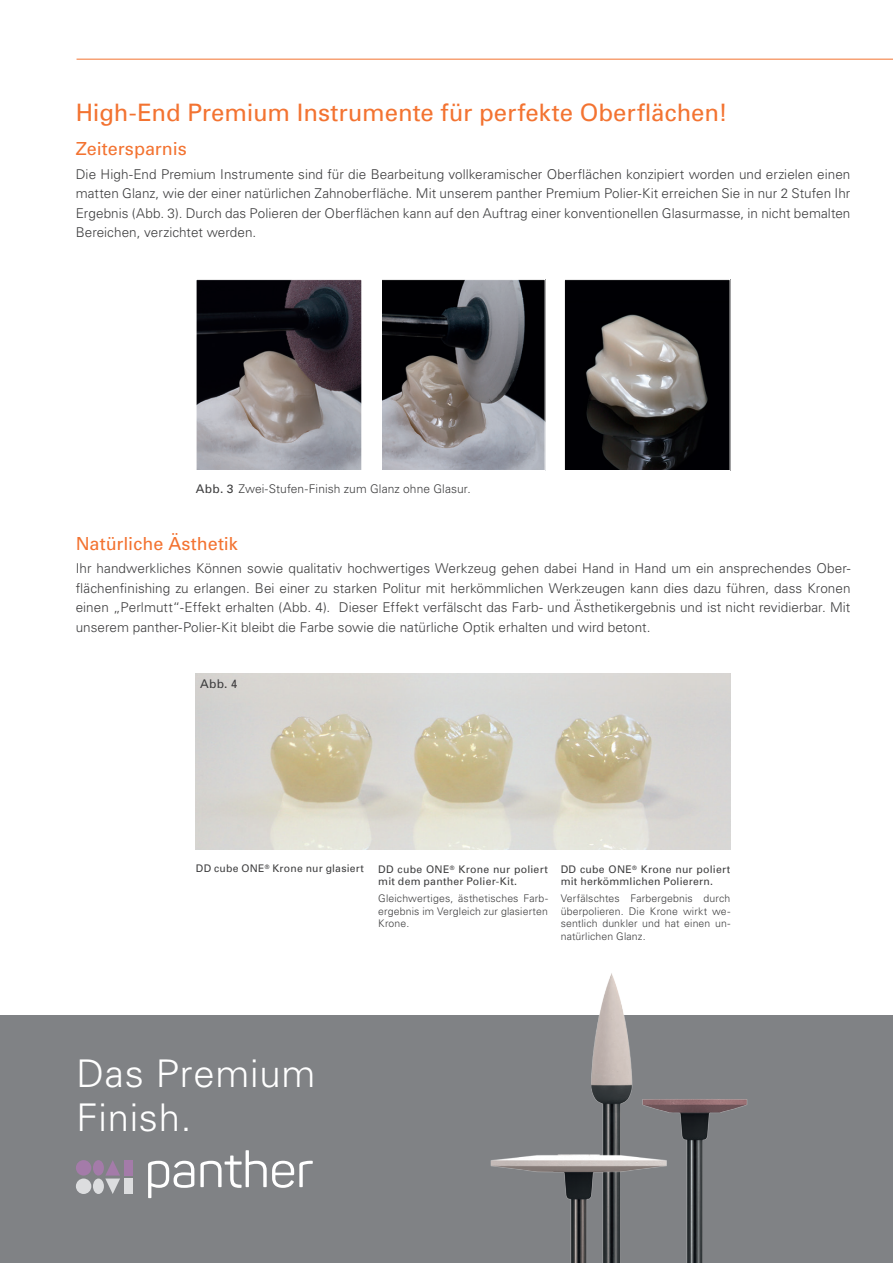
<style>
.page{position:relative;width:893px;height:1263px;background:#fff}
.page>*{position:absolute;margin:0;border:0;box-sizing:border-box;transform-origin:0 0}
.t1{font:300 38.1px/44.8px "Univers";letter-spacing:.02em;color:#fff}
.t2{font:24px "Univers";color:#f37331}
.t3{font:18px "Univers";color:#f37331}
.t4{font:300 13.5px/19.5px "Univers";letter-spacing:.005em;color:#3e3e3f;text-align:justify}
.t5{font:300 12px "Univers";letter-spacing:.005em;color:#3e3e3f}
.t6{font:12px "Univers";color:#3e3e3f}
.t7{font:300 10.5px/12.6px "Univers";letter-spacing:.015em;color:#3e3e3f;text-align:justify}
.t8{font:10.5px/12.6px "Univers";letter-spacing:.02em;color:#3e3e3f}
.s1{font-weight:400}
</style>
<div class="page">
<hr style="left:77px;top:59px;width:816px;height:1px;background:#f37331">
<img style="left:566px;top:281px;width:162px;height:188px">
<div style="left:564px;top:279px;width:166px;height:192px;border:1px solid #fff"></div>
<img style="left:198px;top:281px;width:162px;height:188px">
<div style="left:196px;top:279px;width:166px;height:192px;border:1px solid #fff"></div>
<img style="left:383px;top:281px;width:160px;height:188px">
<div style="left:381px;top:279px;width:164px;height:192px;border:1px solid #fff"></div>
<img style="left:196px;top:674px;width:534px;height:175px">
<div style="left:0;top:1015px;width:893px;height:248px;background:#808285"></div>
<img style="left:593px;top:994px;width:155px;height:119px">
<img style="left:490px;top:1050px;width:224px;height:213px">
<div style="left:93px;top:1160px;width:11px;height:15px;background:#a47ba9;border-radius:50%"></div>
<div style="left:76px;top:1160px;width:15px;height:15px;background:#a47ba9;border-radius:50%"></div>
<div style="left:124px;top:1160px;width:9px;height:15px;background:#a47ba9"></div>
<div style="left:93px;top:1178px;width:11px;height:16px;background:#dcdddf;border-radius:50%"></div>
<div style="left:76px;top:1178px;width:15px;height:16px;background:#dcdddf;border-radius:50%"></div>
<svg style="left:105px;top:1160px;width:15px;height:34px"></svg>
<div style="left:124px;top:1178px;width:9px;height:16px;background:#dcdddf"></div>
<svg style="left:148px;top:1150px;width:165px;height:48px"></svg>
<h2 class="t2" style="left:76px;top:98px;width:653px">High-End Premium Instrumente für perfekte Oberflächen!</h2>
<h3 class="t3" style="left:76px;top:138px;width:113px">Zeitersparnis</h3>
<p class="t4" style="left:76px;top:164px;width:776px">Die High-End Premium Instrumente sind für die Bearbeitung vollkeramischer Oberflächen konzipiert worden und erzielen einen matten Glanz, wie der einer natürlichen Zahnoberfläche. Mit unserem panther Premium Polier-Kit erreichen Sie in nur 2 Stufen Ihr Ergebnis (Abb. 3). Durch das Polieren der Oberflächen kann auf den Auftrag einer konventionellen Glasurmasse, in nicht bemalten Bereichen, verzichtet werden.</p>
<p class="t5" style="left:196px;top:482px;width:276px"><span class="s1">Abb. 3</span> Zwei-Stufen-Finish zum Glanz ohne Glasur.</p>
<h3 class="t3" style="left:76px;top:532px;width:164px">Natürliche Ästhetik</h3>
<p class="t4" style="left:76px;top:558px;width:776px">Ihr handwerkliches Können sowie qualitativ hochwertiges Werkzeug gehen dabei Hand in Hand um ein ansprechendes Ober&shy;flächenfinishing zu erlangen. Bei einer zu starken Politur mit herkömmlichen Werkzeugen kann dies dazu führen, dass Kronen einen „Perlmutt“-Effekt erhalten (Abb. 4). Dieser Effekt verfälscht das Farb- und Ästhetikergebnis und ist nicht revidierbar. Mit unserem panther-Polier-Kit bleibt die Farbe sowie die natürliche Optik erhalten und wird betont.</p>
<p class="t6" style="left:200px;top:676px;width:39px">Abb. 4</p>
<p class="t8" style="left:196px;top:862px;width:170px">DD cube ONE<sup>®</sup> Krone nur glasiert</p>
<p class="t8" style="left:378px;top:862px;width:171px">DD cube ONE<sup>®</sup> Krone nur poliert mit dem panther Polier-Kit.</p>
<p class="t7" style="left:378px;top:892px;width:171px">Gleichwertiges, ästhetisches Farb&shy;ergebnis im Vergleich zur glasierten Krone.</p>
<p class="t8" style="left:561px;top:862px;width:171px">DD cube ONE<sup>®</sup> Krone nur poliert mit herkömmlichen Polierern.</p>
<p class="t7" style="left:561px;top:892px;width:171px">Verfälschtes Farbergebnis durch überpolieren. Die Krone wirkt we&shy;sentlich dunkler und hat einen un&shy;natürlichen Glanz.</p>
<h1 class="t1" style="left:77px;top:1049px;width:240px">Das Premium<br>Finish.</h1>
</div>
